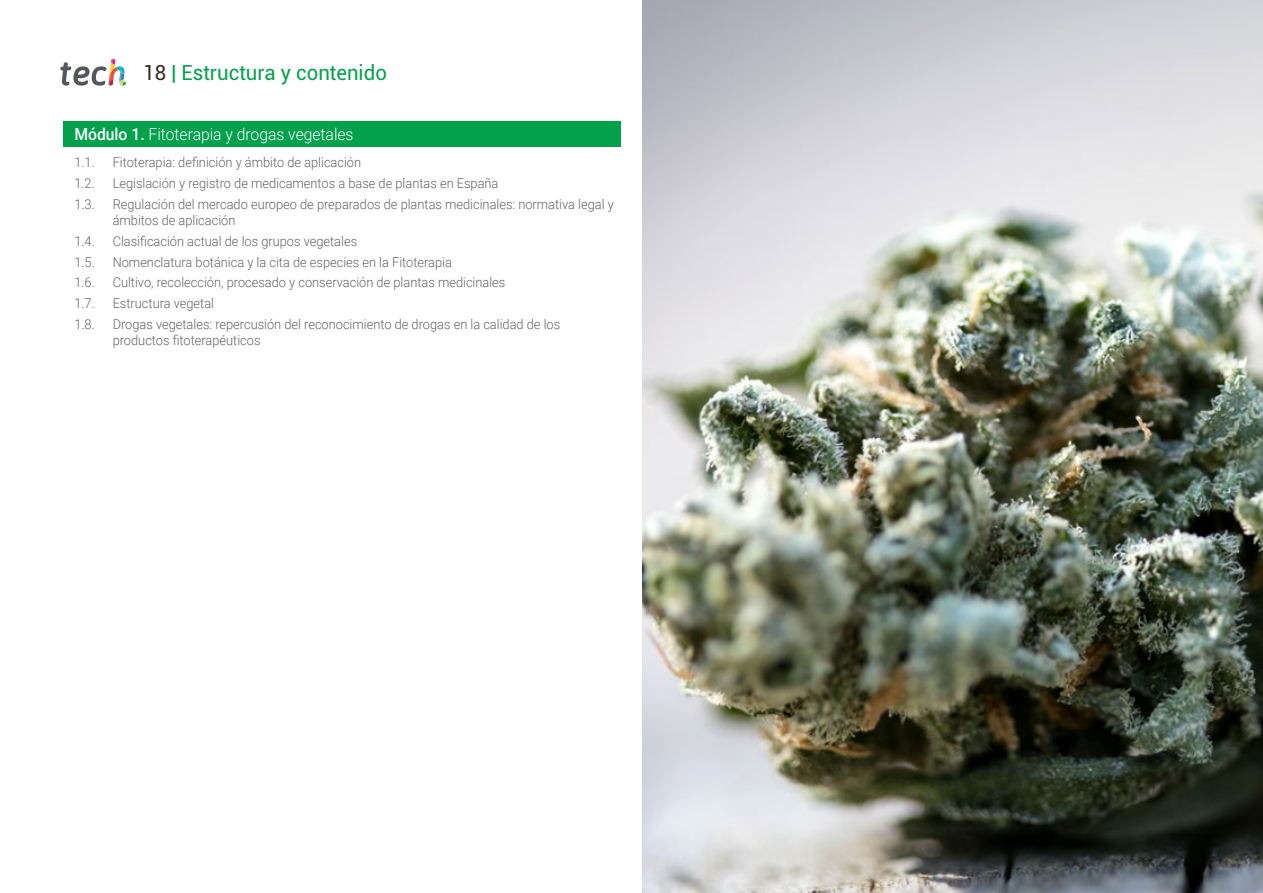
<style>
.page{position:relative;width:1263px;height:893px;background:#fff}
.page>*{position:absolute;margin:0;border:0;box-sizing:border-box;transform-origin:0 0}
.t1{font:21px "Roboto";color:#04a14d}
.t2{font:300 16.5px "Roboto";color:#fff;scale:.95 1}
.t3{font:300 13.5px/16.5px "Roboto";color:#61646a;scale:.95 1}
.s1{color:#312e20}
.s2{font-weight:500}
</style>
<div class="page">
<div style="left:63px;top:121px;width:558px;height:25px;background:#04a14d"></div>
<img style="left:642px;top:0;width:621px;height:893px">
<svg style="left:60px;top:59px;width:66px;height:27px"></svg>
<h1 class="t1" style="left:144px;top:57px;width:245px"><span class="s1">18</span> | Estructura y contenido</h1>
<p class="t2" style="left:74px;top:123px;width:295px"><span class="s2">Módulo 1.</span> Fitoterapia y drogas vegetales</p>
<p class="t3" style="left:74px;top:154px;width:23px">1.1.</p>
<p class="t3" style="left:113px;top:154px;width:263px">Fitoterapia: definición y ámbito de aplicación</p>
<p class="t3" style="left:74px;top:174px;width:23px">1.2.</p>
<p class="t3" style="left:113px;top:174px;width:408px">Legislación y registro de medicamentos a base de plantas en España</p>
<p class="t3" style="left:74px;top:195px;width:23px">1.3.</p>
<p class="t3" style="left:113px;top:195px;width:529px">Regulación del mercado europeo de preparados de plantas medicinales: normativa legal y ámbitos de aplicación</p>
<p class="t3" style="left:74px;top:232px;width:23px">1.4.</p>
<p class="t3" style="left:113px;top:232px;width:259px">Clasificación actual de los grupos vegetales</p>
<p class="t3" style="left:74px;top:253px;width:23px">1.5.</p>
<p class="t3" style="left:113px;top:253px;width:359px">Nomenclatura botánica y la cita de especies en la Fitoterapia</p>
<p class="t3" style="left:74px;top:274px;width:23px">1.6.</p>
<p class="t3" style="left:113px;top:274px;width:415px">Cultivo, recolección, procesado y conservación de plantas medicinales</p>
<p class="t3" style="left:74px;top:295px;width:23px">1.7.</p>
<p class="t3" style="left:113px;top:295px;width:108px">Estructura vegetal</p>
<p class="t3" style="left:74px;top:315px;width:23px">1.8.</p>
<p class="t3" style="left:113px;top:315px;width:473px">Drogas vegetales: repercusión del reconocimiento de drogas en la calidad de los productos fitoterapéuticos</p>
</div>
